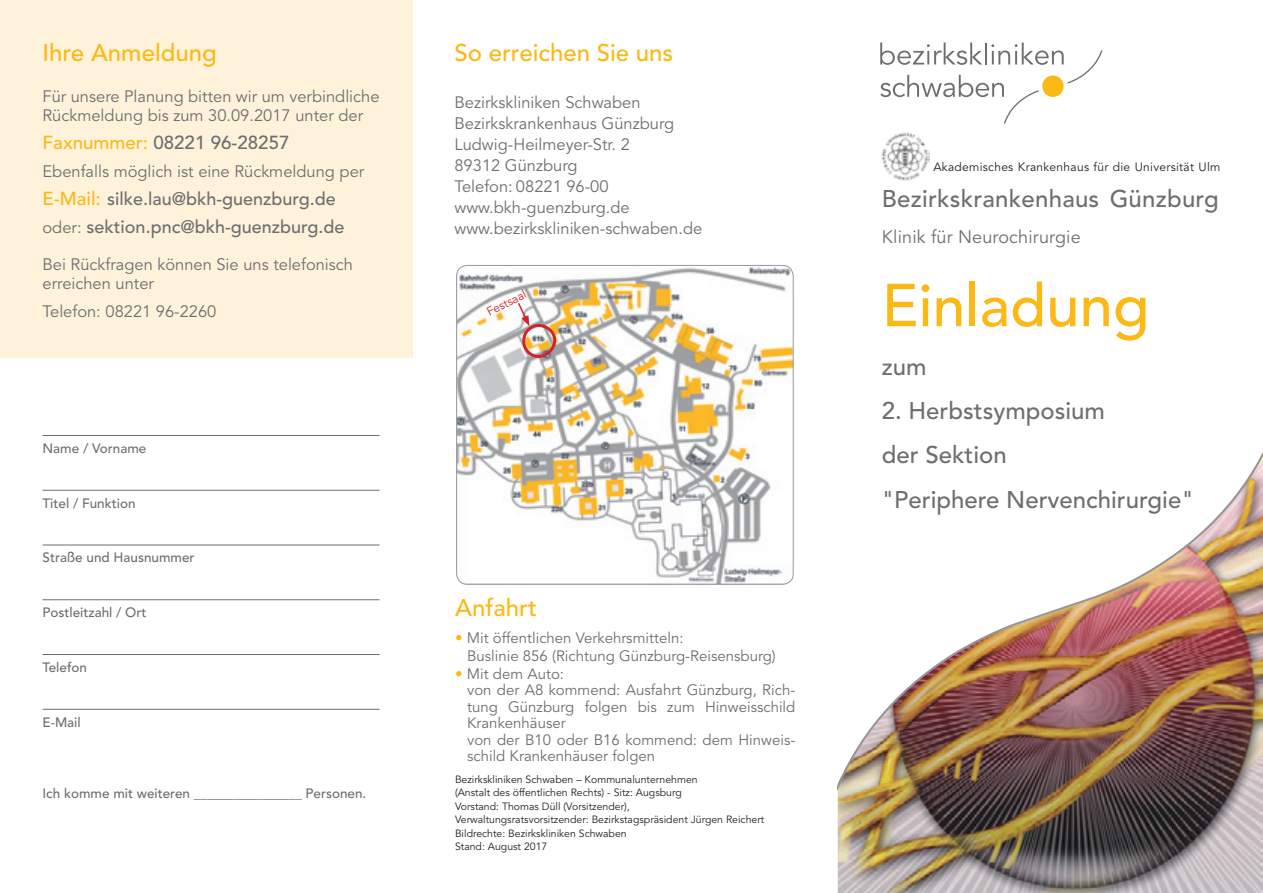
<style>
.page{position:relative;width:1263px;height:893px;background:#fff}
.page>*{position:absolute;margin:0;border:0;box-sizing:border-box;transform-origin:0 0}
.t1{font:500 58.95px "Avenir LT Std";color:#fcb814}
.t2{font:500 24px/44.2px "Avenir LT Std";color:#6d6e71}
.t3{font:500 24px "Avenir LT Std";color:#fcb814}
.t4{font:500 18.75px "Avenir LT Std";color:#6d6e71}
.t5{font:500 18px/28px "Avenir LT Std";color:#6d6e71}
.t6{font:18px "Avenir LT Std";letter-spacing:.01em;color:#6d6e71}
.t7{font:16.5px/21px "Avenir LT Std";color:#6d6e71}
.t8{font:15px/16.5px "Avenir LT Std";color:#6d6e71}
.t9{font:500 13.5px "Avenir LT Std";color:#6d6e71}
.t10{font:12px "Avenir LT Std";letter-spacing:.025em;color:#231f20}
.t11{font:12px "Avenir LT Std";color:#d1232a}
.t12{font:10.5px/13.5px "Avenir LT Std";color:#231f20}
.s1{color:#fcb814}
.s2{font-size:18.75px;color:#fcb814}
.s3{font-weight:400;font-size:16.5px}
.s4{font-size:60px}
</style>
<div class="page">
<img style="left:838px;top:802px;width:425px;height:91px">
<img style="left:838px;top:452px;width:425px;height:350px">
<div style="left:0;top:0;width:412px;height:358px;background:#fef3da"></div>
<hr style="left:43px;top:435px;width:336px;height:1px;background:#6c6d70">
<hr style="left:43px;top:490px;width:336px;height:1px;background:#6c6d70">
<hr style="left:43px;top:545px;width:336px;height:1px;background:#6c6d70">
<hr style="left:43px;top:599px;width:336px;height:1px;background:#6c6d70">
<hr style="left:43px;top:654px;width:336px;height:1px;background:#6c6d70">
<hr style="left:43px;top:709px;width:336px;height:1px;background:#6c6d70">
<svg style="left:880px;top:43px;width:222px;height:81px"></svg>
<img style="left:458px;top:265px;width:335px;height:319px">
<div style="left:456px;top:265px;width:337px;height:320px;border:1px solid #95979a;border-radius:11px"></div>
<img style="left:881px;top:133px;width:49px;height:48px">
<svg style="left:517px;top:301px;width:12px;height:25px"></svg>
<div style="left:522px;top:324px;width:34px;height:34px;border:3px solid #d1232a;border-radius:50%"></div>
<h2 class="t3" style="left:43px;top:39px;width:176px">Ihre Anmeldung</h2>
<p class="t7" style="left:43px;top:87px;width:338px;line-height:19.5px">Für unsere Planung bitten wir um verbindliche<br>Rückmeldung bis zum 30.09.2017 unter der</p>
<p class="t4" style="left:43px;top:132px;width:249px"><span class="s1">Faxnummer:</span> 08221 96-28257</p>
<p class="t7" style="left:43px;top:161px;width:323px">Ebenfalls möglich ist eine Rückmeldung per</p>
<p class="t5" style="left:43px;top:185px;width:303px"><span class="s2">E-Mail:</span> silke.lau@bkh-guenzburg.de <span class="s3">oder:</span> sektion.pnc@bkh-guenzburg.de</p>
<p class="t7" style="left:43px;top:255px;width:312px;line-height:19.5px">Bei Rückfragen können Sie uns telefonisch erreichen unter</p>
<p class="t7" style="left:43px;top:301px;width:175px">Telefon: 08221 96-2260</p>
<p class="t9" style="left:43px;top:440px;width:105px">Name / Vorname</p>
<p class="t9" style="left:43px;top:495px;width:95px">Titel / Funktion</p>
<p class="t9" style="left:43px;top:550px;width:154px">Straße und Hausnummer</p>
<p class="t9" style="left:43px;top:605px;width:105px">Postleitzahl / Ort</p>
<p class="t9" style="left:43px;top:659px;width:46px">Telefon</p>
<p class="t9" style="left:43px;top:714px;width:40px">E-Mail</p>
<p class="t9" style="left:43px;top:785px;width:325px">Ich komme mit weiteren ________________ Personen.</p>
<h2 class="t3" style="left:454px;top:39px;width:220px">So erreichen Sie uns</h2>
<p class="t7" style="left:454px;top:92px;width:249px">Bezirkskliniken Schwaben<br>Bezirkskrankenhaus Günzburg<br>Ludwig-Heilmeyer-Str. 2<br>89312 Günzburg<br>Telefon: 08221 96-00 www.bkh-guenzburg.de www.bezirkskliniken-schwaben.de</p>
<p class="t11" style="left:484px;top:306px;width:44px;rotate:-27deg">Festsaal</p>
<h2 class="t3" style="left:455px;top:594px;width:83px">Anfahrt</h2>
<p class="t8" style="left:467px;top:629px;width:310px;line-height:18px;text-indent:-12px"><span class="s1">•</span> Mit öffentlichen Verkehrsmitteln:<br>Buslinie 856 (Richtung Günzburg-Reisensburg)</p>
<p class="t8" style="left:467px;top:666px;width:330px;text-indent:-12px"><span class="s1">•</span> Mit dem Auto:<br>von der A8 kommend: Ausfahrt Günzburg, Rich&shy;tung Günzburg folgen bis zum Hinweisschild<br>Krankenhäuser<br>von der B10 oder B16 kommend: dem Hinweis&shy;schild Krankenhäuser folgen</p>
<p class="t12" style="left:455px;top:773px;width:311px">Bezirkskliniken Schwaben – Kommunalunternehmen<br>(Anstalt des öffentlichen Rechts) - Sitz: Augsburg<br>Vorstand: Thomas Düll (Vorsitzender), Verwaltungsratsvorsitzender: Bezirkstagspräsident Jürgen Reichert Bildrechte: Bezirkskliniken Schwaben<br>Stand: August 2017</p>
<p class="t10" style="left:933px;top:160px;width:288px">Akademisches Krankenhaus für die Universität Ulm</p>
<h2 class="t2" style="left:882px;top:177px;width:339px">Bezirkskrankenhaus Günzburg</h2>
<p class="t6" style="left:882px;top:227px;width:200px">Klinik für Neurochirurgie</p>
<h1 class="t1" style="left:882px;top:272px;width:269px"><span class="s4">E</span>inlad<span class="s4">ung</span></h1>
<h2 class="t2" style="left:882px;top:345px;width:46px">zum</h2>
<h2 class="t2" style="left:882px;top:389px;width:314px">2. Herbstsymposium<br>der Sektion<br>"Periphere Nervenchirurgie"</h2>
</div>
